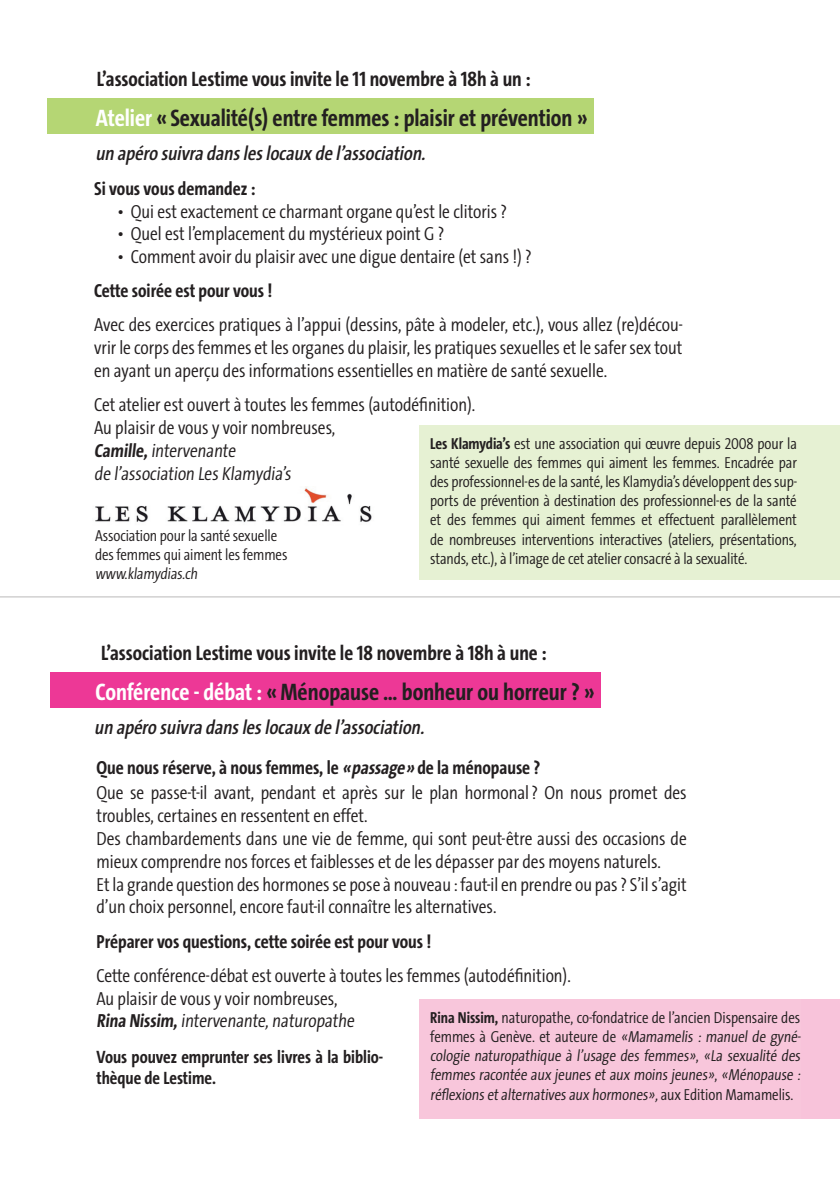
<style>
.page{position:relative;width:840px;height:1191px;background:#fff}
.page>*{position:absolute;margin:0;border:0;box-sizing:border-box;transform-origin:0 0}
.t1{font:700 24px "The Sans Cd LF7";color:#231f20}
.t2{font:700 21px "The Sans Cd LF7";color:#231f20}
.t3{font:italic 600 20px "The Sans Cd OF6";color:#231f20}
.t4{font:300 19px/22.8px "The Sans Cd OF4";color:#231f20}
.t5{font:700 19px "The Sans Cd LF7";color:#231f20}
.t6{font:700 18px/21.6px "The Sans Cd LF7";color:#231f20}
.t7{font:300 16px/19.2px "The Sans Cd OF4";letter-spacing:-.005em;color:#231f20}
.s1{color:#fff}
.s2{font-family:"The Sans Cd LF7";font-weight:700}
.s3{font-style:italic}
</style>
<div class="page">
<div style="left:764px;top:425px;width:75px;height:155px;background:#e6f1d3"></div>
<div style="left:47px;top:98px;width:546px;height:35px;background:#b5d674"></div>
<div style="left:50px;top:672px;width:550px;height:35px;background:#ed3896"></div>
<div style="left:418px;top:425px;width:378px;height:155px;background:#e6f1d3"></div>
<img style="left:95px;top:486px;width:277px;height:37px">
<div style="left:798px;top:999px;width:41px;height:119px;background:#f8c3da"></div>
<hr style="left:0;top:596px;width:839px;height:1px;background:#231f20">
<div style="left:418px;top:999px;width:381px;height:119px;background:#f8c6db"></div>
<p class="t2" style="left:97px;top:68px;width:435px">L’association Lestime vous invite le 11 novembre à 18h à un :</p>
<p class="t1" style="left:96px;top:105px;width:493px"><span class="s1">Atelier</span> « Sexualité(s) entre femmes : plaisir et prévention »</p>
<p class="t3" style="left:95px;top:143px;width:335px">un apéro suivra dansleslocaux de l’association.</p>
<p class="t5" style="left:94px;top:179px;width:162px">Si vous vous demandez :</p>
<p class="t4" style="left:117px;top:201px;width:391px">• Qui est exactement ce charmant organe qu’est le clitoris ?</p>
<p class="t4" style="left:117px;top:224px;width:328px">• Quel est l’emplacement du mystérieux point G ?</p>
<p class="t4" style="left:117px;top:246px;width:415px">• Comment avoir du plaisir avec une digue dentaire (et sans !) ?</p>
<p class="t5" style="left:94px;top:281px;width:179px">Cette soirée est pour vous !</p>
<p class="t4" style="left:94px;top:315px;width:589px;text-align:justify">Avec des exercices pratiques à l’appui (dessins, pâte à modeler, etc.), vous allez (re)décou&shy;vrir le corps des femmes et les organes du plaisir, les pratiques sexuelles et le safer sex tout en ayant un aperçu des informations essentielles en matière de santé sexuelle.</p>
<p class="t4" style="left:94px;top:394px;width:382px">Cet atelier est ouvert à toutes les femmes (autodéfinition).<br>Au plaisir de vous y voir nombreuses, <span class="s2">Camille,</span>intervenante<br>de l’association Les Klamydia’s</p>
<p class="t7" style="left:430px;top:434px;width:368px;text-align:justify"><span class="s2">Les Klamydia’s</span> est une association qui œuvre depuis 2008 pour la santé sexuelle des femmes qui aiment les femmes. Encadrée par des professionnel-es de la santé, les Klamydia’s développent des sup&shy;ports de prévention à destination des professionnel-es de la santé et des femmes qui aiment femmes et effectuent parallèlement de nombreuses interventions interactives (ateliers, présentations, stands, etc.), à l’image de cet atelier consacré à la sexualité.</p>
<p class="t7" style="left:95px;top:526px;width:194px">Association pour la santé sexuelle des femmes qui aiment les femmes www.klamydias.ch</p>
<p class="t2" style="left:101px;top:642px;width:447px">L’association Lestime vous invite le 18 novembre à 18h à une :</p>
<p class="t1" style="left:95px;top:679px;width:500px"><span class="s1">Conférence - débat :</span> «Ménopause … bonheur ou horreur ? »</p>
<p class="t3" style="left:94px;top:717px;width:335px">un apéro suivra dansleslocaux de l’association.</p>
<p class="t5" style="left:96px;top:758px;width:445px">Que nous réserve, à nous femmes, le <span class="s3">«passage»</span> de la ménopause ?</p>
<p class="t4" style="left:96px;top:782px;width:591px">Que se passe-t-il avant, pendant et après sur le plan hormonal? On nous promet des troubles, certaines en ressentent en effet.<br>Des chambardements dans une vie de femme, qui sont peut-être aussi des occasions de mieux comprendre nos forces et faiblesses et de les dépasser par des moyens naturels.<br>Et la grande question des hormones se pose à nouveau : faut-il en prendre ou pas ? S’il s’agit d’un choix personnel, encore faut-il connaître les alternatives.</p>
<p class="t5" style="left:96px;top:931px;width:336px">Préparer vos questions, cette soirée est pour vous !</p>
<p class="t4" style="left:96px;top:965px;width:475px">Cette conférence-débat est ouverte à toutes les femmes (autodéfinition).<br>Au plaisir de vous y voir nombreuses,<br><span class="s2">Rina Nissim,</span>intervenante,naturopathe</p>
<p class="t7" style="left:430px;top:1008px;width:373px"><span class="s2">Rina Nissim,</span> naturopathe, co-fondatrice de l’ancien Dispensaire des femmes à Genève. et auteure de «Mamamelis : manuel de gyné&shy;cologie naturopathique à l’usage des femmes», «La sexualité des femmes racontée aux jeunes et aux moins jeunes», «Ménopause : réflexions et alternatives aux hormones»,aux Edition Mamamelis.</p>
<p class="t6" style="left:96px;top:1046px;width:288px">Vous pouvez emprunter ses livres à la biblio&shy;thèque de Lestime.</p>
</div>
